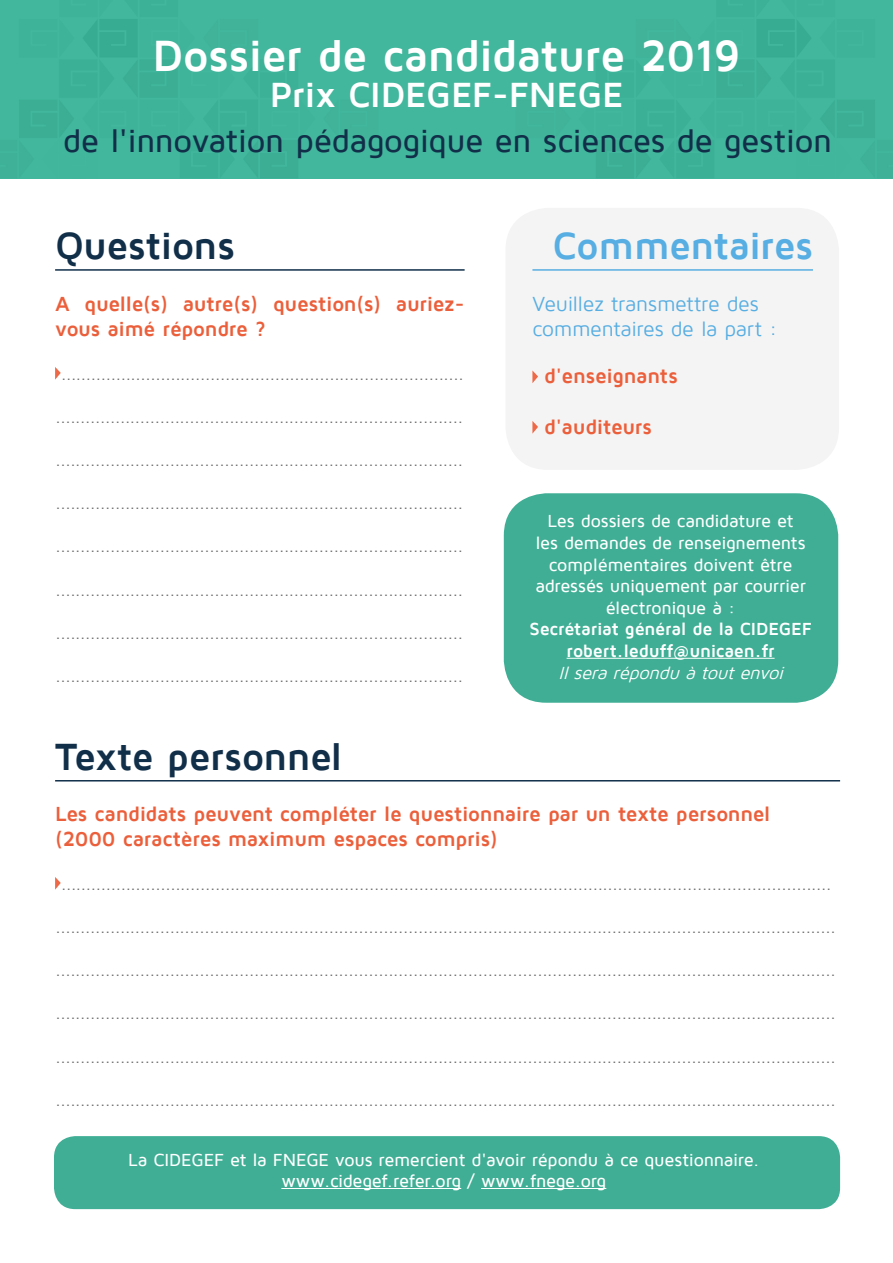
<style>
.page{position:relative;width:893px;height:1263px;background:#fff}
.page>*{position:absolute;margin:0;border:0;box-sizing:border-box;transform-origin:0 0}
.t1{font:700 45px "Maven Pro";letter-spacing:-.015em;color:#fff}
.t2{font:700 39px "Maven Pro";letter-spacing:-.015em;color:#112f49}
.t3{font:700 39px "Maven Pro";letter-spacing:-.015em;color:#57aee2}
.t4{font:700 36px "Maven Pro";letter-spacing:-.005em;color:#fff}
.t5{font:500 33px "Maven Pro";letter-spacing:-.015em;color:#112f49}
.t6{font:700 21px/25.2px "Maven Pro";letter-spacing:-.015em;color:#eb5f3b}
.t7{font:21px/25.2px "Maven Pro";letter-spacing:-.015em;color:#57aee2}
.t8{font:18px "Maven Pro";color:#706f6f}
.t9{font:500 18px/21.6px "Maven Pro";letter-spacing:-.015em;color:#fff;text-align:center}
.t10{font:700 18px/21.6px "Maven Pro";letter-spacing:-.01em;color:#fff;text-align:center}
.t11{font:italic 18px "Maven Pro";color:#fff}
</style>
<div class="page">
<img style="left:0;top:0;width:893px;height:179px">
<svg style="left:55px;top:367px;width:6px;height:13px"></svg>
<hr style="left:55px;top:269px;width:410px;height:2px;background:#112f49">
<div style="left:505px;top:208px;width:334px;height:262px;background:#f5f4f4;border-radius:43px"></div>
<hr style="left:532px;top:269px;width:281px;height:2px;background:#57aee2">
<svg style="left:532px;top:370px;width:6px;height:13px"></svg>
<svg style="left:532px;top:421px;width:6px;height:13px"></svg>
<div style="left:504px;top:493px;width:334px;height:210px;background:#3fae94;border-radius:43px"></div>
<hr style="left:567px;top:658px;width:208px;height:1px;background:#fff">
<hr style="left:55px;top:780px;width:785px;height:1px;background:#112f49">
<svg style="left:55px;top:877px;width:6px;height:13px"></svg>
<div style="left:54px;top:1136px;width:786px;height:73px;background:#3fae94;border-radius:21px"></div>
<hr style="left:281px;top:1188px;width:180px;height:1px;background:#fff">
<hr style="left:481px;top:1188px;width:125px;height:1px;background:#fff">
<h1 class="t1" style="left:153px;top:32px;width:590px">Dossier de candidature 2019</h1>
<h3 class="t4" style="left:270px;top:76px;width:355px">Prix CIDEGEF-FNEGE</h3>
<h3 class="t5" style="left:63px;top:124px;width:771px">de l'innovation pédagogique en sciences de gestion</h3>
<h2 class="t2" style="left:55px;top:225px;width:181px">Questions</h2>
<p class="t6" style="left:55px;top:292px;width:411px">A quelle(s) autre(s) question(s) auriez&shy;vous aimé répondre ?</p>
<p class="t8" style="left:61px;top:364px;width:405px">.................................................................................</p>
<p class="t8" style="left:55px;top:407px;width:410px">..................................................................................</p>
<p class="t8" style="left:55px;top:451px;width:410px">..................................................................................</p>
<p class="t8" style="left:55px;top:494px;width:410px">..................................................................................</p>
<p class="t8" style="left:55px;top:537px;width:410px">..................................................................................</p>
<p class="t8" style="left:55px;top:580px;width:410px">..................................................................................</p>
<p class="t8" style="left:55px;top:623px;width:410px">..................................................................................</p>
<p class="t8" style="left:55px;top:667px;width:410px">..................................................................................</p>
<h2 class="t3" style="left:553px;top:225px;width:262px">Commentaires</h2>
<p class="t7" style="left:532px;top:292px;width:246px">Veuillez transmettre des commentaires de la part :</p>
<p class="t6" style="left:544px;top:364px;width:135px">d'enseignants</p>
<p class="t6" style="left:544px;top:414px;width:109px">d'auditeurs</p>
<p class="t9" style="left:535px;top:511px;width:272px">Les dossiers de candidature et les demandes de renseignements complémentaires doivent être adressés uniquement par courrier électronique à :</p>
<p class="t10" style="left:529px;top:619px;width:284px">Secrétariat général de la CIDEGEF robert.leduff@unicaen.fr</p>
<p class="t11" style="left:558px;top:663px;width:231px">Ilsera répondu à toutenvoi</p>
<h2 class="t2" style="left:55px;top:736px;width:289px">Texte personnel</h2>
<p class="t6" style="left:55px;top:802px;width:717px">Les candidats peuvent compléter le questionnaire par un texte personnel (2000 caractères maximum espaces compris)</p>
<p class="t8" style="left:61px;top:874px;width:772px">...........................................................................................................................................................</p>
<p class="t8" style="left:55px;top:917px;width:782px">.............................................................................................................................................................</p>
<p class="t8" style="left:55px;top:961px;width:782px">.............................................................................................................................................................</p>
<p class="t8" style="left:55px;top:1004px;width:782px">.............................................................................................................................................................</p>
<p class="t8" style="left:55px;top:1047px;width:782px">.............................................................................................................................................................</p>
<p class="t8" style="left:55px;top:1090px;width:782px">.............................................................................................................................................................</p>
<p class="t9" style="left:128px;top:1149px;width:633px">La CIDEGEF et la FNEGE vous remercient d'avoir répondu à ce questionnaire. www.cidegef.refer.org / www.fnege.org</p>
</div>
